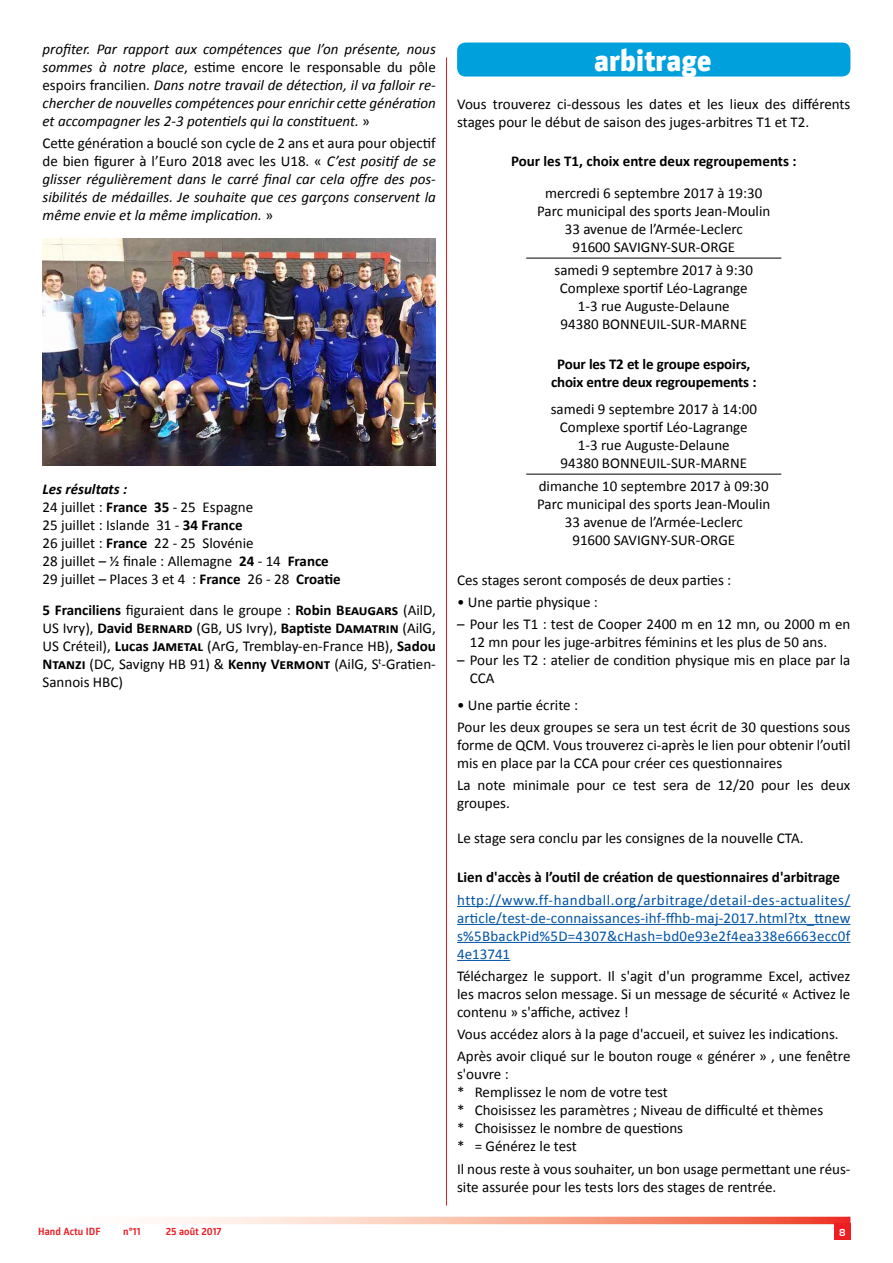
<style>
.page{position:relative;width:893px;height:1263px;background:#fff}
.page>*{position:absolute;margin:0;border:0;box-sizing:border-box;transform-origin:0 0}
.t1{font:900 30px "Parka";color:#fff}
.t2{font:15px/18px "Calibri";color:#000}
.t3{font:italic 15px/18px "Calibri";color:#000;text-align:justify}
.t4{font:15px/18px "Calibri";letter-spacing:.015em;color:#0054a6;text-align:justify}
.t5{font:700 15px/18px "Calibri";color:#000;text-align:center}
.t6{font:700 10.5px "Parka";color:#ed1d24}
.t7{font:700 10.5px "Eurostile";color:#fff}
.s1{font-style:normal}
.s2{font-weight:700;font-style:italic}
.s3{font-weight:700}
</style>
<div class="page">
<hr style="left:446px;top:57px;width:1px;height:1148px;background:#ed1d24">
<svg style="left:157px;top:1217px;width:693px;height:7px;background:#f8ac99"></svg>
<div style="left:834px;top:1224px;width:16px;height:16px;background:#ed1d24"></div>
<img style="left:43px;top:238px;width:393px;height:227px">
<hr style="left:457px;top:906px;width:393px;height:1px;background:#0054a6">
<hr style="left:457px;top:924px;width:393px;height:1px;background:#0054a6">
<hr style="left:457px;top:942px;width:393px;height:1px;background:#0054a6">
<hr style="left:457px;top:960px;width:53px;height:1px;background:#0054a6">
<hr style="left:526px;top:258px;width:255px;height:1px;background:#000">
<hr style="left:526px;top:474px;width:255px;height:1px;background:#000">
<div style="left:457px;top:43px;width:393px;height:34px;background:#00a0dc;border-radius:9px"></div>
<p class="t3" style="left:43px;top:39px;width:395px">profiter. Par rapport aux compétences que l’on présente, nous sommes à notre place<span class="s1">, estime encore le responsable du pôle espoirs francilien.</span> Dans notre travail de détection, il va falloir re&shy;chercher de nouvelles compétences pour enrichir cette génération et accompagner les 2-3 potentiels qui la constituent. <span class="s1">»</span></p>
<p class="t3" style="left:43px;top:133px;width:395px"><span class="s1">Cette génération a bouclé son cycle de 2 ans et aura pour objectif de bien figurer à l’Euro 2018 avec les U18. «</span> C’est positif de se glisser régulièrement dans le carré final car cela offre des pos&shy;sibilités de médailles. Je souhaite que ces garçons conservent la même envie et la même implication. <span class="s1">»</span></p>
<p class="t2" style="left:43px;top:480px;width:300px"><span class="s2">Les résultats :<br></span>24 juillet : <span class="s3">France 35</span> - 25 Espagne<br>25 juillet : Islande 31 - <span class="s3">34 France<br></span>26 juillet : <span class="s3">France</span> 22 - 25 Slovénie<br>28 juillet – ½ finale : Allemagne <span class="s3">24</span> - 14 <span class="s3">France </span>29 juillet – Places 3 et 4 : <span class="s3">France</span> 26 - 28 <span class="s3">Croatie</span></p>
<p class="t2" style="left:42px;top:601px;width:395px;text-align:justify"><span class="s3">5 Franciliens</span> figuraient dans le groupe : <span class="s3">Robin Beaugars</span> (AilD, US Ivry), <span class="s3">David Bernard</span> (GB, US Ivry), <span class="s3">Baptiste Damatrin</span> (AilG, US Créteil), <span class="s3">Lucas Jametal</span> (ArG, Tremblay-en-France HB), <span class="s3">Sadou Ntanzi</span> (DC, Savigny HB 91) &amp; <span class="s3">Kenny Vermont</span> (AilG, S<sup>t</sup>-Gratien-Sannois HBC)</p>
<h1 class="t1" style="left:594px;top:44px;width:119px">arbitrage</h1>
<p class="t2" style="left:457px;top:95px;width:395px">Vous trouverez ci-dessous les dates et les lieux des différents stages pour le début de saison des juges-arbitres T1 et T2.</p>
<p class="t5" style="left:511px;top:152px;width:287px">Pour les T1, choix entre deux regroupements :</p>
<p class="t2" style="left:537px;top:184px;width:235px;text-align:center">mercredi 6 septembre 2017 à 19:30<br>Parc municipal des sports Jean-Moulin<br>33 avenue de l’Armée-Leclerc<br>91600 SAVIGNY-SUR-ORGE</p>
<p class="t2" style="left:554px;top:261px;width:200px;text-align:center">samedi 9 septembre 2017 à 9:30<br>Complexe sportif Léo-Lagrange<br>1-3 rue Auguste-Delaune<br>94380 BONNEUIL-SUR-MARNE</p>
<p class="t5" style="left:551px;top:355px;width:207px">Pour les T2 et le groupe espoirs, choix entre deux regroupements :</p>
<p class="t2" style="left:551px;top:400px;width:208px;text-align:center">samedi 9 septembre 2017 à 14:00<br>Complexe sportif Léo-Lagrange<br>1-3 rue Auguste-Delaune<br>94380 BONNEUIL-SUR-MARNE</p>
<p class="t2" style="left:537px;top:477px;width:235px;text-align:center">dimanche 10 septembre 2017 à 09:30<br>Parc municipal des sports Jean-Moulin<br>33 avenue de l’Armée-Leclerc<br>91600 SAVIGNY-SUR-ORGE</p>
<p class="t2" style="left:457px;top:571px;width:276px">Ces stages seront composés de deux parties :</p>
<p class="t2" style="left:457px;top:593px;width:142px">• Une partie physique :</p>
<p class="t2" style="left:470px;top:615px;width:382px;text-indent:-13px">– Pour les T1 : test de Cooper 2400 m en 12 mn, ou 2000 m en<br>12 mn pour les juge-arbitres féminins et les plus de 50 ans.</p>
<p class="t2" style="left:470px;top:651px;width:382px;text-indent:-13px">– Pour les T2 : atelier de condition physique mis en place par la<br>CCA</p>
<p class="t2" style="left:457px;top:694px;width:395px;line-height:22.2px">• Une partie écrite :<br>Pour les deux groupes se sera un test écrit de 30 questions sous</p>
<p class="t2" style="left:457px;top:736px;width:395px">forme de QCM. Vous trouverez ci-après le lien pour obtenir l’outil mis en place par la CCA pour créer ces questionnaires</p>
<p class="t2" style="left:457px;top:776px;width:395px">La note minimale pour ce test sera de 12/20 pour les deux groupes.</p>
<p class="t2" style="left:457px;top:829px;width:348px">Le stage sera conclu par les consignes de la nouvelle CTA.</p>
<p class="t5" style="left:457px;top:868px;width:384px">Lien d'accès à l’outil de création de questionnaires d'arbitrage</p>
<p class="t4" style="left:457px;top:891px;width:395px">http://www.ff-handball.org/arbitrage/detail-des-actualites/ article/test-de-connaissances-ihf-ffhb-maj-2017.html?tx_ttnew s%5BbackPid%5D=4307&amp;cHash=bd0e93e2f4ea338e6663ecc0f 4e13741</p>
<p class="t2" style="left:457px;top:967px;width:395px;text-align:justify">Téléchargez le support. Il s'agit d'un programme Excel, activez les macros selon message. Si un message de sécurité « Activez le contenu » s'affiche, activez !</p>
<p class="t2" style="left:457px;top:1023px;width:395px;line-height:22.2px">Vous accédez alors à la page d'accueil, et suivez les indications.<br>Après avoir cliqué sur le bouton rouge « générer » , une fenêtre</p>
<p class="t2" style="left:457px;top:1065px;width:368px">s'ouvre :<br>* Remplissez le nom de votre test<br>* Choisissez les paramètres ; Niveau de difficulté et thèmes * Choisissez le nombre de questions<br>* = Générez le test</p>
<p class="t2" style="left:457px;top:1160px;width:395px">Il nous reste à vous souhaiter, un bon usage permettant une réus&shy;site assurée pour les tests lors des stages de rentrée.</p>
<p class="t6" style="left:38px;top:1225px;width:64px">Hand Actu IDF</p>
<p class="t6" style="left:123px;top:1225px;width:19px">n°11</p>
<p class="t6" style="left:166px;top:1225px;width:57px">25 août 2017</p>
<p class="t7" style="left:839px;top:1226px;width:8px">8</p>
</div>
